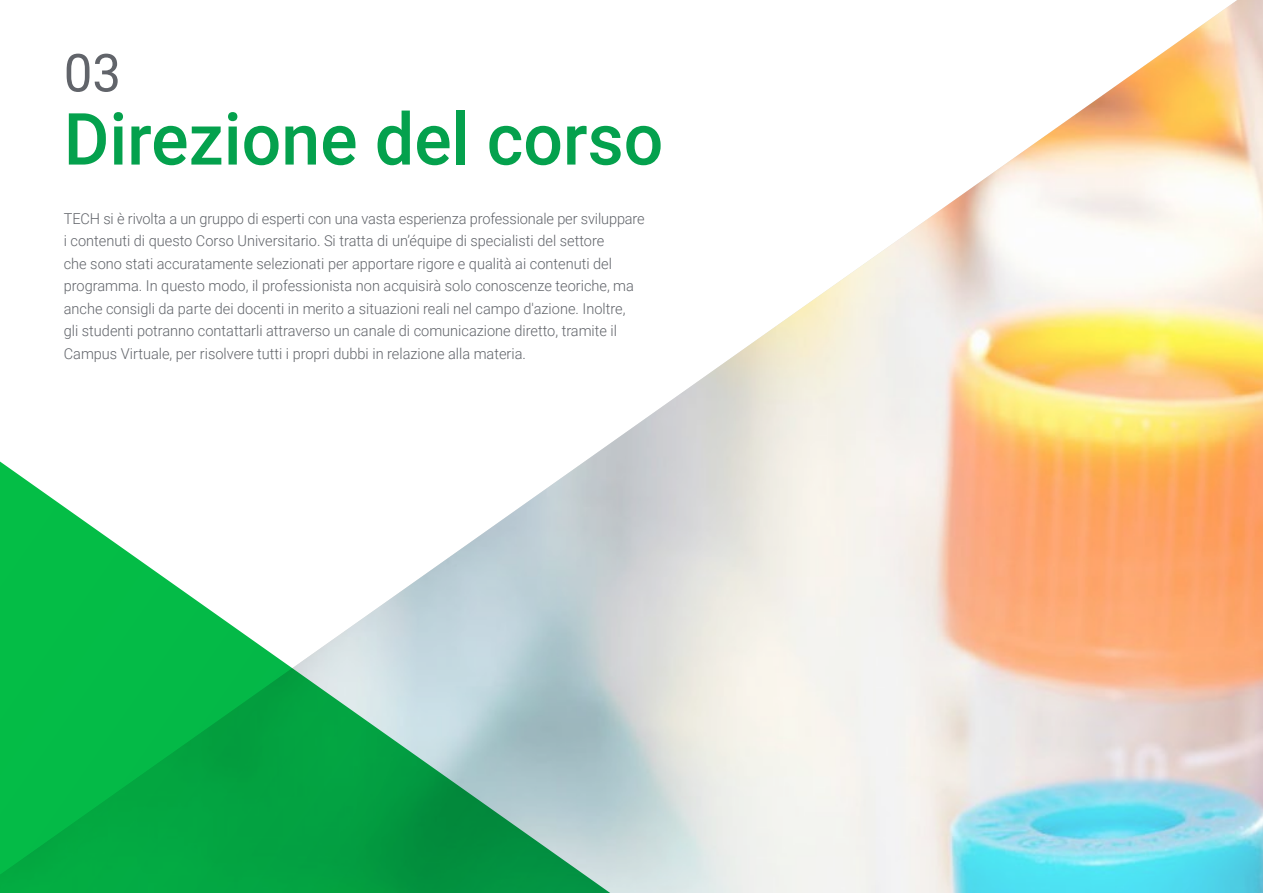
<style>
.page{position:relative;width:1263px;height:893px;background:#fff}
.page>*{position:absolute;margin:0;border:0;box-sizing:border-box;transform-origin:0 0}
.t1{font:500 72px "Roboto";color:#04a14d}
.t2{font:52.5px "Roboto";color:#61646a}
.t3{font:300 15px/22.5px "Roboto";color:#61646a}
</style>
<div class="page">
<img style="left:607px;top:0;width:656px;height:893px">
<svg style="left:0;top:446px;width:640px;height:447px"></svg>
<h2 class="t2" style="left:64px;top:36px;width:59px">03</h2>
<h1 class="t1" style="left:64px;top:89px;width:601px">Direzione del corso</h1>
<p class="t3" style="left:64px;top:207px;width:582px">TECH si è rivolta a un gruppo di esperti con una vasta esperienza professionale per sviluppare i contenuti di questo Corso Universitario. Si tratta di un’équipe di specialisti del settore<br>che sono stati accuratamente selezionati per apportare rigore e qualità ai contenuti del programma. In questo modo, il professionista non acquisirà solo conoscenze teoriche, ma anche consigli da parte dei docenti in merito a situazioni reali nel campo d'azione. Inoltre,<br>gli studenti potranno contattarli attraverso un canale di comunicazione diretto, tramite il Campus Virtuale, per risolvere tutti i propri dubbi in relazione alla materia.</p>
</div>
